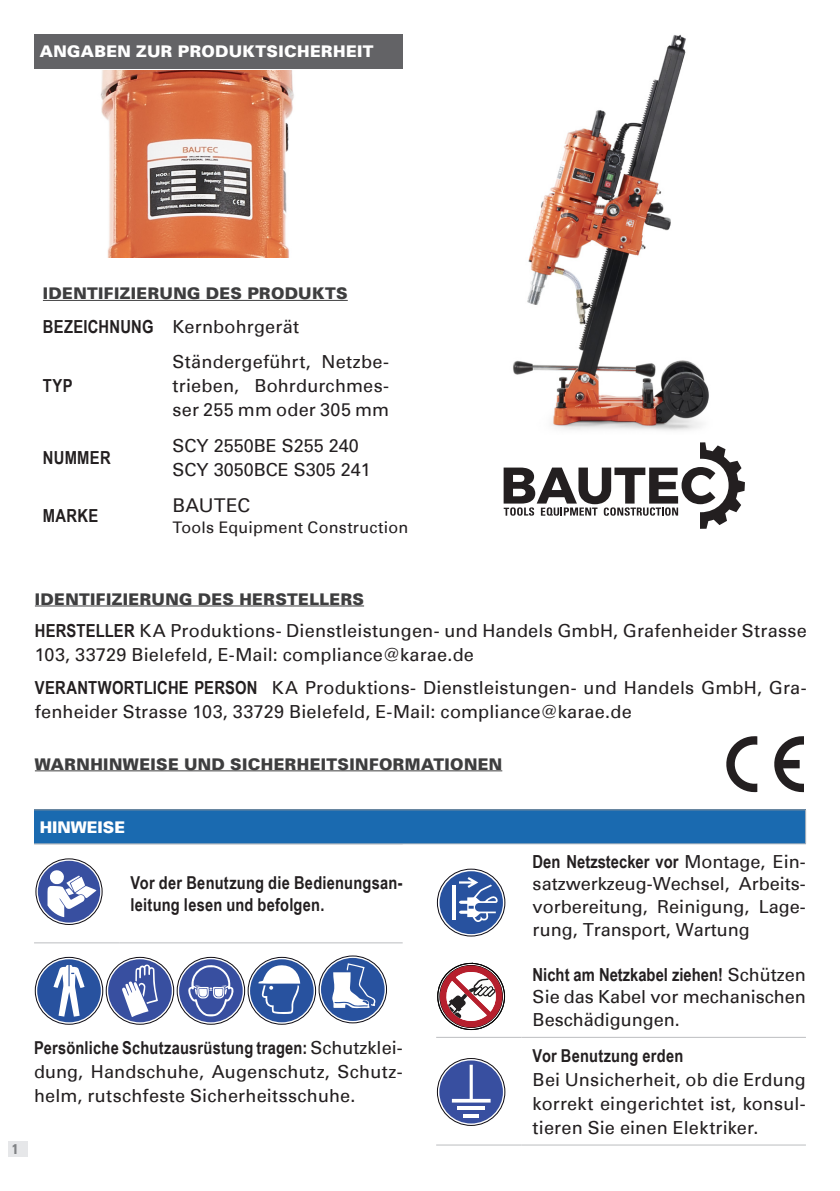
<style>
.page{position:relative;width:840px;height:1191px;background:#fff}
.page>*{position:absolute;margin:0;border:0;box-sizing:border-box;transform-origin:0 0}
.t1{font:19px "Univers";letter-spacing:.01em;color:#231f20}
.t2{font:18px/24px "Univers";letter-spacing:.01em;color:#231f20}
.t3{font:700 18px "Arial Narrow";color:#231f20}
.t4{font:700 17.8px/22px "Arial Narrow";letter-spacing:.01em;color:#231f20}
.t5{font:900 16px "Univers";letter-spacing:.025em;color:#3e3e3f}
.t6{font:900 16px "Univers";letter-spacing:.02em;color:#fff}
.t7{font:16px "Univers";letter-spacing:.015em;color:#231f20}
.t8{font:900 16px "Univers";color:#fff}
.t9{font:700 condensed 14px "Univers 67";color:#808285}
.s1{font-family:"Arial Narrow";font-weight:700}
.s2{font-family:"Univers";font-weight:400;font-size:18px}
.s3{font-family:"Univers";font-weight:400}
</style>
<div class="page">
<div style="left:9px;top:1141px;width:19px;height:16px;background:#e6e7e9"></div>
<div style="left:34px;top:34px;width:369px;height:34px;background:#636366"></div>
<hr style="left:34px;top:942px;width:85px;height:1px;background:#bcbdc0">
<hr style="left:119px;top:942px;width:283px;height:1px;background:#bcbdc0">
<svg style="left:36px;top:859px;width:66px;height:65px"></svg>
<div style="left:36px;top:858px;width:66px;height:66px;border:1px solid #0f0c12;border-radius:50%"></div>
<div style="left:38px;top:860px;width:62px;height:62px;background:#384fa0;border-radius:50%"></div>
<svg style="left:47px;top:868px;width:49px;height:49px"></svg>
<svg style="left:35px;top:957px;width:68px;height:67px"></svg>
<div style="left:35px;top:957px;width:68px;height:67px;border:1px solid #0e0c15;border-radius:50%"></div>
<div style="left:37px;top:959px;width:64px;height:63px;background:#28529f;border-radius:50%"></div>
<svg style="left:53px;top:965px;width:31px;height:51px"></svg>
<svg style="left:106px;top:957px;width:68px;height:67px"></svg>
<div style="left:106px;top:957px;width:68px;height:67px;border:1px solid #0f0c12;border-radius:50%"></div>
<div style="left:108px;top:959px;width:64px;height:63px;background:#384fa0;border-radius:50%"></div>
<svg style="left:122px;top:964px;width:36px;height:53px"></svg>
<svg style="left:177px;top:957px;width:67px;height:67px"></svg>
<div style="left:177px;top:957px;width:67px;height:67px;border:1px solid #0f0c12;border-radius:50%"></div>
<div style="left:179px;top:959px;width:63px;height:63px;background:#384fa0;border-radius:50%"></div>
<svg style="left:188px;top:964px;width:46px;height:52px"></svg>
<svg style="left:248px;top:957px;width:67px;height:67px"></svg>
<div style="left:248px;top:957px;width:67px;height:67px;border:1px solid #0e0c15;border-radius:50%"></div>
<div style="left:250px;top:959px;width:63px;height:63px;background:#28529f;border-radius:50%"></div>
<svg style="left:258px;top:964px;width:42px;height:50px"></svg>
<svg style="left:319px;top:956px;width:67px;height:67px"></svg>
<div style="left:319px;top:956px;width:67px;height:67px;border:1px solid #0e0c15;border-radius:50%"></div>
<div style="left:321px;top:958px;width:63px;height:63px;background:#28529f;border-radius:50%"></div>
<svg style="left:332px;top:963px;width:45px;height:45px"></svg>
<img style="left:513px;top:34px;width:196px;height:397px">
<hr style="left:35px;top:605px;width:329px;height:1px;background:#3e3e3f">
<hr style="left:35px;top:770px;width:467px;height:1px;background:#3e3e3f">
<svg style="left:503px;top:442px;width:241px;height:87px"></svg>
<img style="left:100px;top:71px;width:194px;height:186px">
<hr style="left:43px;top:300px;width:304px;height:1px;background:#3e3e3f">
<hr style="left:436px;top:1037px;width:85px;height:1px;background:#bcbdc0">
<hr style="left:521px;top:1037px;width:284px;height:1px;background:#bcbdc0">
<hr style="left:436px;top:1144px;width:85px;height:1px;background:#bcbdc0">
<hr style="left:521px;top:1144px;width:284px;height:1px;background:#bcbdc0">
<svg style="left:437px;top:869px;width:67px;height:67px"></svg>
<div style="left:437px;top:869px;width:67px;height:67px;border:1px solid #0e0c15;border-radius:50%"></div>
<div style="left:439px;top:871px;width:63px;height:63px;background:#28529f;border-radius:50%"></div>
<svg style="left:459px;top:877px;width:38px;height:45px"></svg>
<hr style="left:452px;top:885px;width:3px;height:34px;background:#fff">
<svg style="left:437px;top:963px;width:68px;height:67px"></svg>
<div style="left:437px;top:963px;width:67px;height:66px;border:1px solid #000;border-radius:50%"></div>
<svg style="left:437px;top:1058px;width:67px;height:67px"></svg>
<div style="left:437px;top:1058px;width:67px;height:67px;border:1px solid #0f0c12;border-radius:50%"></div>
<div style="left:439px;top:1060px;width:63px;height:63px;background:#384fa0;border-radius:50%"></div>
<svg style="left:451px;top:1064px;width:39px;height:38px"></svg>
<hr style="left:457px;top:1106px;width:28px;height:4px;background:#fff">
<hr style="left:463px;top:1114px;width:15px;height:3px;background:#fff">
<div style="left:34px;top:810px;width:771px;height:34px;background:#1a6ab0"></div>
<hr style="left:34px;top:809px;width:771px;height:1px;background:#939598">
<hr style="left:804px;top:810px;width:1px;height:33px;background:#bcbdc0">
<hr style="left:34px;top:843px;width:771px;height:1px;background:#bcbdc0">
<svg style="left:726px;top:736px;width:30px;height:57px"></svg>
<svg style="left:774px;top:736px;width:29px;height:57px"></svg>
<p class="t6" style="left:40px;top:41px;width:335px">ANGABEN ZUR PRODUKTSICHERHEIT</p>
<p class="t5" style="left:43px;top:283px;width:306px">IDENTIFIZIERUNG DES PRODUKTS</p>
<p class="t2" style="left:43px;top:314px;width:257px"><span class="s1">BEZEICHNUNG</span> Kernbohrgerät</p>
<p class="t3" style="left:43px;top:372px;width:31px">TYP</p>
<p class="t3" style="left:43px;top:444px;width:69px">NUMMER</p>
<p class="t3" style="left:43px;top:502px;width:57px">MARKE</p>
<p class="t2" style="left:172px;top:350px;width:218px;text-align:justify">Ständergeführt, Netzbe&shy;trieben, Bohrdurchmes&shy;ser 255 mm oder 305 mm</p>
<p class="t2" style="left:172px;top:434px;width:200px">SCY 2550BE S255 240<br>SCY 3050BCE S305 241</p>
<p class="t1" style="left:172px;top:494px;width:79px">BAUTEC</p>
<p class="t7" style="left:172px;top:518px;width:237px">Tools Equipment Construction</p>
<p class="t5" style="left:35px;top:588px;width:330px">IDENTIFIZIERUNG DES HERSTELLERS</p>
<p class="t2" style="left:35px;top:619px;width:773px"><span class="s1">HERSTELLER</span> KA Produktions- Dienstleistungen- und Handels GmbH, Grafenheider Strasse<br>103, 33729 Bielefeld, E-Mail: compliance@karae.de</p>
<p class="t2" style="left:35px;top:675px;width:773px"><span class="s1">VERANTWORTLICHE PERSON</span> KA Produktions- Dienstleistungen- und Handels GmbH, Gra&shy;fenheider Strasse 103, 33729 Bielefeld, E-Mail: compliance@karae.de</p>
<p class="t5" style="left:35px;top:753px;width:468px">WARNHINWEISE UND SICHERHEITSINFORMATIONEN</p>
<p class="t8" style="left:40px;top:816px;width:87px">HINWEISE</p>
<p class="t4" style="left:130px;top:870px;width:273px">Vor der Benutzung die Bedienungsan&shy;leitung lesen und befolgen.</p>
<p class="t9" style="left:12px;top:1140px;width:8px">1</p>
<p class="t4" style="left:34px;top:1036px;width:370px">Persönliche Schutzausrüstung tragen: <span class="s2">Schutzklei-</span></p>
<p class="t2" style="left:34px;top:1060px;width:370px">dung, Handschuhe, Augenschutz, Schutz&shy;helm, rutschfeste Sicherheitsschuhe.</p>
<p class="t3" style="left:532px;top:847px;width:274px">Den Netzstecker vor <span class="s3">Montage, Ein-</span></p>
<p class="t2" style="left:532px;top:873px;width:274px;line-height:22.6px;text-align:justify">satzwerkzeug-Wechsel, Arbeits&shy;vorbereitung, Reinigung, Lage&shy;rung, Transport, Wartung</p>
<p class="t3" style="left:532px;top:960px;width:274px">Nicht am Netzkabel ziehen! <span class="s3">Schützen</span></p>
<p class="t2" style="left:532px;top:986px;width:274px;line-height:22.6px">Sie das Kabel vor mechanischen<br>Beschädigungen.</p>
<p class="t4" style="left:532px;top:1043px;width:152px">Vor Benutzung erden</p>
<p class="t2" style="left:532px;top:1067px;width:275px;text-align:justify">Bei Unsicherheit, ob die Erdung korrekt eingerichtet ist, konsul&shy;tieren Sie einen Elektriker.</p>
</div>
